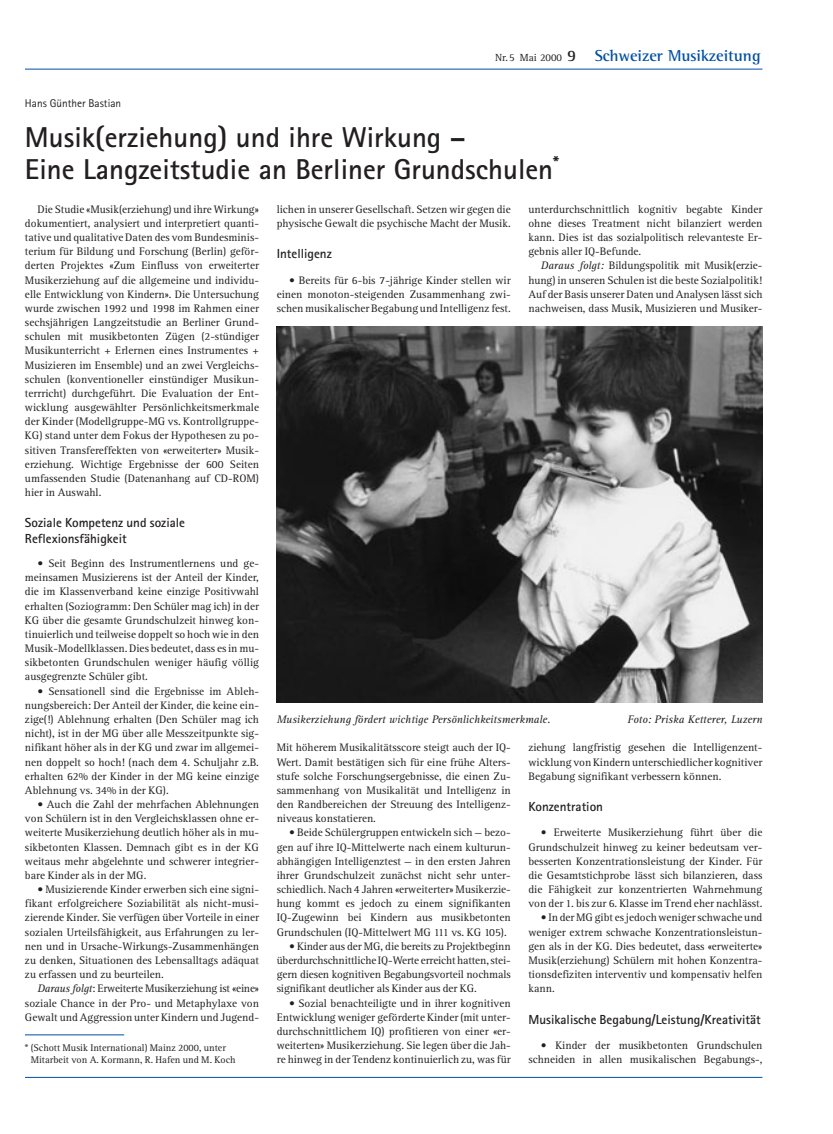
<style>
.page{position:relative;width:833px;height:1134px;background:#fff}
.page>*{position:absolute;margin:0;border:0;box-sizing:border-box;transform-origin:0 0}
.t1{font:700 28.75px/32.5px "Rotis Sans Serif";color:#231f20}
.t2{font:700 16.25px "Rotis Semi Serif";color:#004fa3}
.t3{font:700 13.12px/15.6px "Rotis Sans Serif";color:#231f20}
.t4{font:11.25px/14.1px "Rotis Serif";color:#231f20;text-align:justify}
.t5{font:italic 11.25px "Rotis Serif";color:#231f20}
.t6{font:11.25px "Rotis Sans Serif";color:#231f20}
.t7{font:10px/12px "Rotis Serif";color:#231f20}
.s1{font-family:"Rotis Serif";font-weight:400;font-size:10.62px;color:#231f20}
.s2{color:#231f20}
.s3{font-style:italic}
</style>
<div class="page">
<hr style="left:25px;top:1077px;width:737px;height:1px;background:#004fa3">
<hr style="left:25px;top:69px;width:737px;height:1px;background:#004fa3">
<hr style="left:25px;top:1034px;width:99px;height:1px;background:#004fa3">
<img style="left:277px;top:326px;width:485px;height:377px">
<h2 class="t2" style="left:495px;top:50px;width:267px"><span class="s1">Nr.5 Mai 2000</span> <span class="s2">9</span> Schweizer Musikzeitung</h2>
<p class="t6" style="left:25px;top:99px;width:98px">Hans Günther Bastian</p>
<h1 class="t1" style="left:25px;top:123px;width:535px">Musik(erziehung) und ihre Wirkung –<br>Eine Langzeitstudie an Berliner Grundschulen<sup>*</sup></h1>
<p class="t4" style="left:25px;top:203px;width:235px;text-indent:12px">Die Studie «Musik(erziehung) und ihre Wirkung» dokumentiert, analysiert und interpretiert quanti&shy;tative und qualitative Daten des vom Bundesminis&shy;terium für Bildung und Forschung (Berlin) geför&shy;derten Projektes «Zum Einfluss von erweiterter Musikerziehung auf die allgemeine und individu&shy;elle Entwicklung von Kindern». Die Untersuchung wurde zwischen 1992 und 1998 im Rahmen einer sechsjährigen Langzeitstudie an Berliner Grund&shy;schulen mit musikbetonten Zügen (2-stündiger Musikunterricht + Erlernen eines Instrumentes + Musizieren im Ensemble) und an zwei Vergleichs&shy;schulen (konventioneller einstündiger Musikun&shy;terrricht) durchgeführt. Die Evaluation der Ent&shy;wicklung ausgewählter Persönlichkeitsmerkmale der Kinder (Modellgruppe-MG vs. Kontrollgruppe-KG) stand unter dem Fokus der Hypothesen zu po&shy;sitiven Transfereffekten von «erweiterter» Musik&shy;erziehung. Wichtige Ergebnisse der 600 Seiten umfassenden Studie (Datenanhang auf CD-ROM) hier in Auswahl.</p>
<p class="t3" style="left:25px;top:516px;width:161px">Soziale Kompetenz und soziale<br>Reflexionsfähigkeit</p>
<p class="t4" style="left:25px;top:557px;width:235px;text-indent:12px">• Seit Beginn des Instrumentlernens und ge&shy;meinsamen Musizierens ist der Anteil der Kinder, die im Klassenverband keine einzige Positivwahl erhalten (Soziogramm: Den Schüler mag ich) in der KG über die gesamte Grundschulzeit hinweg kon&shy;tinuierlich und teilweise doppelt so hoch wie in den Musik-Modellklassen. Dies bedeutet, dass es in mu&shy;sikbetonten Grundschulen weniger häufig völlig ausgegrenzte Schüler gibt.</p>
<p class="t4" style="left:25px;top:685px;width:235px;text-indent:12px">• Sensationell sind die Ergebnisse im Ableh&shy;nungsbereich: Der Anteil der Kinder, die keine ein&shy;zige(!) Ablehnung erhalten (Den Schüler mag ich nicht), ist in der MG über alle Messzeitpunkte sig&shy;nifikant höher als in der KG und zwar im allgemei&shy;nen doppelt so hoch! (nach dem 4. Schuljahr z.B. erhalten 62% der Kinder in der MG keine einzige Ablehnung vs. 34% in der KG).</p>
<p class="t4" style="left:25px;top:798px;width:235px;text-indent:12px">• Auch die Zahl der mehrfachen Ablehnungen von Schülern ist in den Vergleichsklassen ohne er&shy;weiterte Musikerziehung deutlich höher als in mu&shy;sikbetonten Klassen. Demnach gibt es in der KG weitaus mehr abgelehnte und schwerer integrier&shy;bare Kinder als in der MG.</p>
<p class="t4" style="left:25px;top:883px;width:235px;text-indent:12px">• Musizierende Kinder erwerben sich eine signi&shy;fikant erfolgreichere Soziabilität als nicht-musi&shy;zierende Kinder. Sie verfügen über Vorteile in einer sozialen Urteilsfähigkeit, aus Erfahrungen zu ler&shy;nen und in Ursache-Wirkungs-Zusammenhängen zu denken, Situationen des Lebensalltags adäquat zu erfassen und zu beurteilen.</p>
<p class="t4" style="left:25px;top:982px;width:235px;text-indent:12px"><span class="s3">Daraus folgt</span>: Erweiterte Musikerziehung ist «eine» soziale Chance in der Pro- und Metaphylaxe von Gewalt und Aggression unter Kindern und Jugend-</p>
<p class="t7" style="left:31px;top:1042px;width:206px;text-indent:-6px">* (Schott Musik International) Mainz 2000, unter<br>Mitarbeit von A. Kormann, R. Hafen und M. Koch</p>
<p class="t4" style="left:277px;top:203px;width:235px">lichen in unserer Gesellschaft. Setzen wir gegen die physische Gewalt die psychische Macht der Musik.</p>
<p class="t3" style="left:277px;top:247px;width:57px">Intelligenz</p>
<p class="t4" style="left:277px;top:274px;width:235px;text-indent:12px">• Bereits für 6-bis 7-jährige Kinder stellen wir einen monoton-steigenden Zusammenhang zwi&shy;schen musikalischer Begabung und Intelligenz fest.</p>
<p class="t4" style="left:528px;top:203px;width:235px">unterdurchschnittlich kognitiv begabte Kinder ohne dieses Treatment nicht bilanziert werden kann. Dies ist das sozialpolitisch relevanteste Er&shy;gebnis aller IQ-Befunde.</p>
<p class="t4" style="left:528px;top:259px;width:235px;text-indent:12px"><span class="s3">Daraus folgt:</span> Bildungspolitik mit Musik(erzie&shy;hung) in unseren Schulen ist die beste Sozialpolitik!<br>Auf der Basis unserer Daten und Analysen lässt sich nachweisen, dass Musik, Musizieren und Musiker-</p>
<p class="t5" style="left:277px;top:715px;width:275px">Musikerziehung fördert wichtige Persönlichkeitsmerkmale.</p>
<p class="t5" style="left:627px;top:715px;width:136px">Foto: Priska Ketterer, Luzern</p>
<p class="t4" style="left:277px;top:741px;width:235px">Mit höherem Musikalitätsscore steigt auch der IQ-Wert. Damit bestätigen sich für eine frühe Alters&shy;stufe solche Forschungsergebnisse, die einen Zu&shy;sammenhang von Musikalität und Intelligenz in den Randbereichen der Streuung des Intelligenz&shy;niveaus konstatieren.</p>
<p class="t4" style="left:277px;top:826px;width:235px;text-indent:12px">• Beide Schülergruppen entwickeln sich — bezo&shy;gen auf ihre IQ-Mittelwerte nach einem kulturun&shy;abhängigen Intelligenztest — in den ersten Jahren ihrer Grundschulzeit zunächst nicht sehr unter&shy;schiedlich. Nach 4 Jahren «erweiterter» Musikerzie&shy;hung kommt es jedoch zu einem signifikanten IQ-Zugewinn bei Kindern aus musikbetonten Grundschulen (IQ-Mittelwert MG 111 vs. KG 105).</p>
<p class="t4" style="left:277px;top:940px;width:235px;text-indent:12px">• Kinder aus der MG, die bereits zu Projektbeginn überdurchschnittliche IQ-Werte erreicht hatten, stei&shy;gern diesen kognitiven Begabungsvorteil nochmals signifikant deutlicher als Kinder aus der KG.</p>
<p class="t4" style="left:277px;top:997px;width:235px;text-indent:12px">• Sozial benachteiligte und in ihrer kognitiven Entwicklung weniger geförderte Kinder (mit unter&shy;durchschnittlichem IQ) profitieren von einer «er&shy;weiterten» Musikerziehung. Sie legen über die Jah&shy;re hinweg in der Tendenz kontinuierlich zu, was für</p>
<p class="t4" style="left:528px;top:741px;width:235px">ziehung langfristig gesehen die Intelligenzent&shy;wicklung von Kindern unterschiedlicher kognitiver Begabung signifikant verbessern können.</p>
<p class="t3" style="left:528px;top:800px;width:76px">Konzentration</p>
<p class="t4" style="left:528px;top:826px;width:235px;text-indent:12px">• Erweiterte Musikerziehung führt über die Grundschulzeit hinweg zu keiner bedeutsam ver&shy;besserten Konzentrationsleistung der Kinder. Für die Gesamtstichprobe lässt sich bilanzieren, dass die Fähigkeit zur konzentrierten Wahrnehmung von der 1. bis zur 6. Klasse im Trend eher nachlässt.</p>
<p class="t4" style="left:528px;top:911px;width:235px;text-indent:12px">• In der MG gibt es jedoch weniger schwache und weniger extrem schwache Konzentrationsleistun&shy;gen als in der KG. Dies bedeutet, dass «erweiterte» Musik(erziehung) Schülern mit hohen Konzentra&shy;tionsdefiziten interventiv und kompensativ helfen kann.</p>
<p class="t3" style="left:528px;top:1012px;width:234px">Musikalische Begabung/Leistung/Kreativität</p>
<p class="t4" style="left:528px;top:1039px;width:235px;text-align:right">• Kinder der musikbetonten Grundschulen schneiden in allen musikalischen Begabungs-,</p>
</div>
